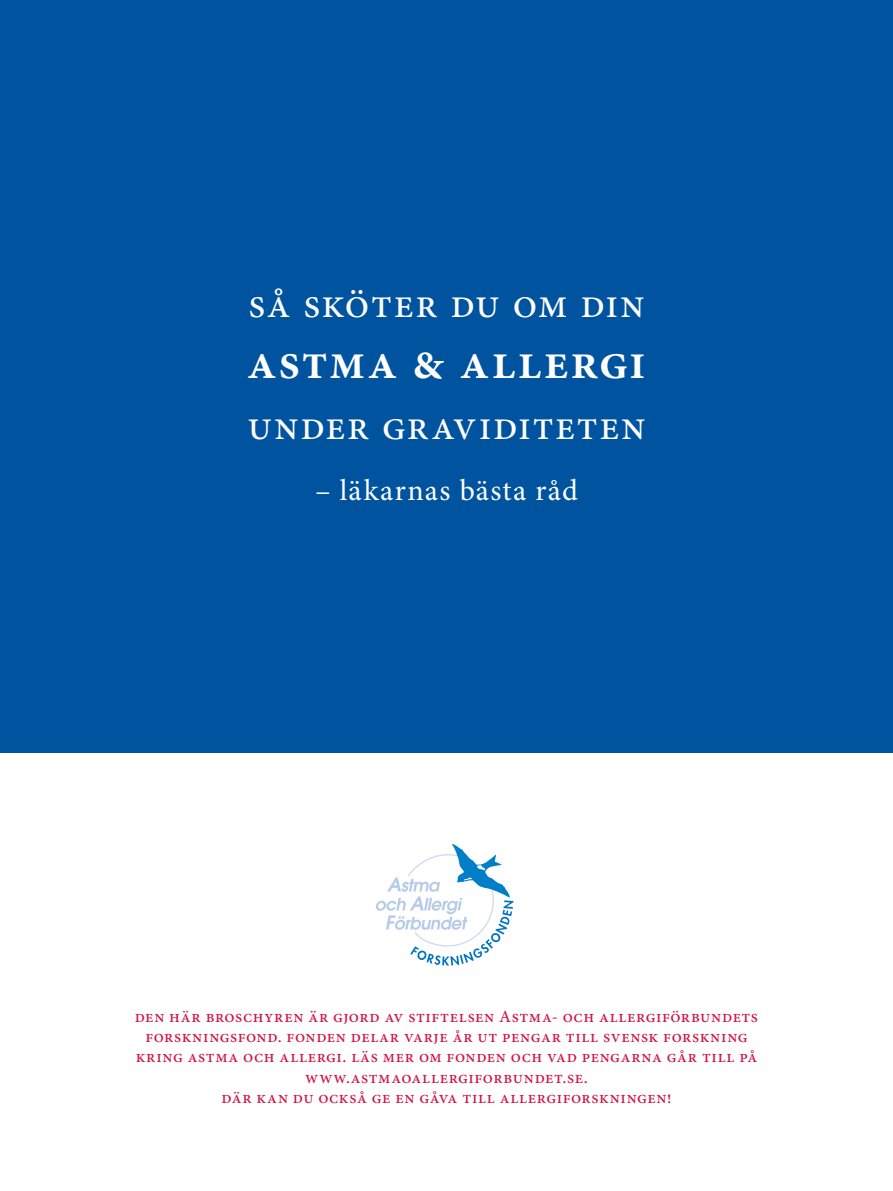
<style>
.page{position:relative;width:893px;height:1191px;background:#fff}
.page>*{position:absolute;margin:0;border:0;box-sizing:border-box;transform-origin:0 0}
.t1{font:600 49.8px "Minion Pro";letter-spacing:.03em;color:#fff}
.t2{font:42px "Minion Pro";letter-spacing:.035em;color:#fff}
.t3{font:30px "Minion Pro";color:#fff}
.t4{font:500 17.25px/20.2px "Minion Pro";letter-spacing:.035em;color:#d01444;text-align:center}
</style>
<div class="page">
<svg style="left:376px;top:844px;width:137px;height:121px"></svg>
<div style="left:0;top:0;width:893px;height:753px;background:#00549f"></div>
<h2 class="t2" style="left:249px;top:276px;width:397px">så sköter du om din</h2>
<h1 class="t1" style="left:247px;top:328px;width:400px">astma &amp; allergi</h1>
<h2 class="t2" style="left:247px;top:397px;width:399px">under graviditeten</h2>
<h3 class="t3" style="left:315px;top:470px;width:264px">– läkarnas bästa råd</h3>
<p class="t4" style="left:135px;top:1006px;width:625px">den här broschyren är gjord av stiftelsen Astma- och allergiförbundets forskningsfond. fonden delar varje år ut pengar till svensk forskning kring astma och allergi. läs mer om fonden och vad pengarna går till på www.astmaoallergiforbundet.se.<br>där kan du också ge en gåva till allergiforskningen!</p>
</div>
